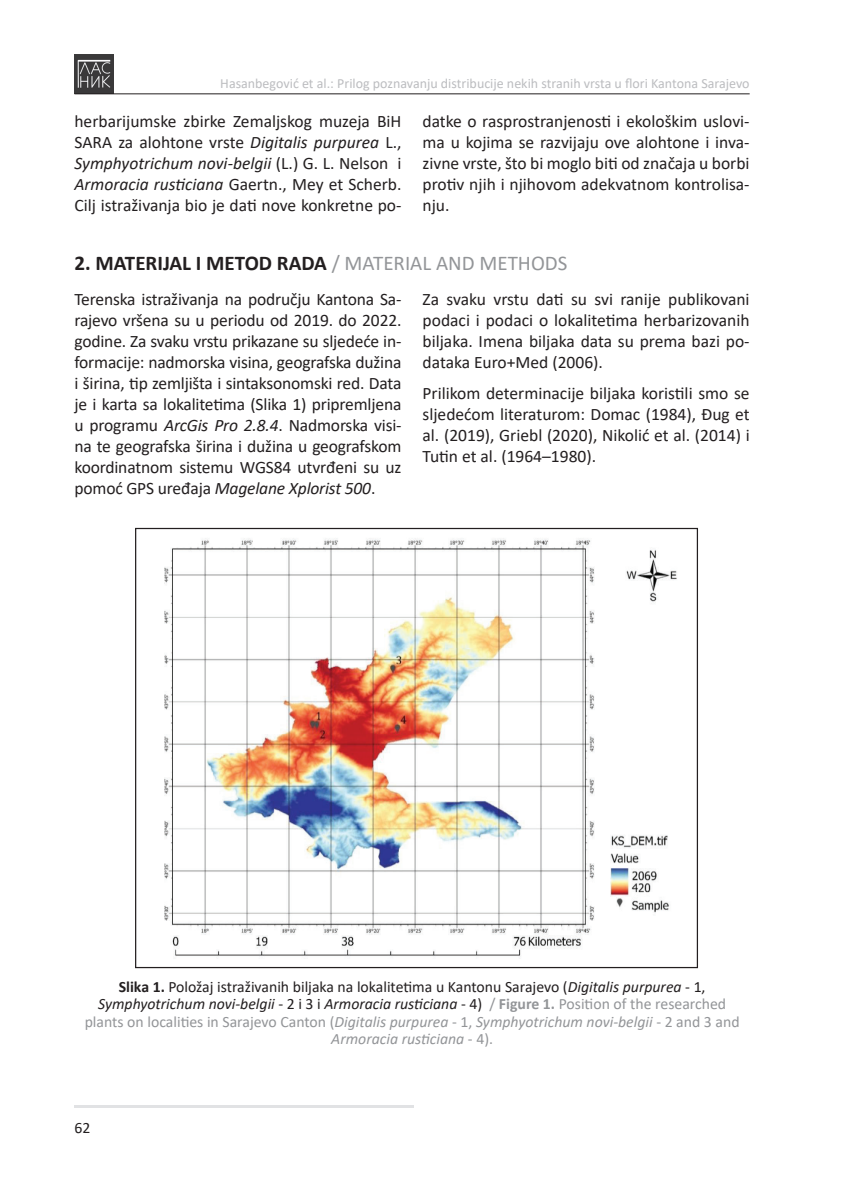
<style>
.page{position:relative;width:844px;height:1191px;background:#fff}
.page>*{position:absolute;margin:0;border:0;box-sizing:border-box;transform-origin:0 0}
.t1{font:700 21px "Calibri";color:#231f20}
.t2{font:17.5px/21px "Calibri";color:#231f20;text-align:justify}
.t3{font:15.75px/17.5px "Calibri";color:#939598;text-align:center}
.t4{font:15.75px "Calibri";color:#231f20}
.t5{font:14px "Calibri";color:#bcbdc0}
.t6{font:12.95px/15px "Times New Roman";color:#231f20}
.s1{font-style:italic}
.s2{font-weight:400;color:#939598}
.s3{font-weight:700;color:#231f20}
.s4{color:#231f20}
.s5{font-style:italic;color:#231f20}
.s6{font-weight:700}
</style>
<div class="page">
<img style="left:74px;top:55px;width:39px;height:38px">
<hr style="left:74px;top:1105px;width:340px;height:2px;background:#e1e2e4">
<hr style="left:74px;top:93px;width:675px;height:1px;background:#231f20">
<img style="left:164px;top:538px;width:513px;height:421px">
<p class="t5" style="left:220px;top:73px;width:530px">Hasanbegović et al.: Prilog poznavanju distribucije nekih stranih vrsta u flori Kantona Sarajevo</p>
<p class="t2" style="left:74px;top:110px;width:328px">herbarijumske zbirke Zemaljskog muzeja BiH SARA za alohtone vrste <span class="s1">Digitalis purpurea</span> L., <span class="s1">Symphyotrichum novi-belgii</span> (L.) G. L. Nelson i <span class="s1">Armoracia rusticiana</span> Gaertn., Mey et Scherb.<br>Cilj istraživanja bio je dati nove konkretne po-</p>
<p class="t2" style="left:422px;top:110px;width:328px">datke o rasprostranjenosti i ekološkim uslovi&shy;ma u kojima se razvijaju ove alohtone i inva&shy;zivne vrste, što bi moglo biti od značaja u borbi protiv njih i njihovom adekvatnom kontrolisa&shy;nju.</p>
<p class="t1" style="left:74px;top:248px;width:494px">2. MATERIJAL I METOD RADA <span class="s2">/ MATERIAL AND METHODS</span></p>
<p class="t2" style="left:74px;top:289px;width:328px">Terenska istraživanja na području Kantona Sa&shy;rajevo vršena su u periodu od 2019. do 2022. godine. Za svaku vrstu prikazane su sljedeće in&shy;formacije: nadmorska visina, geografska dužina i širina, tip zemljišta i sintaksonomski red. Data je i karta sa lokalitetima (Slika 1) pripremljena u programu <span class="s1">ArcGis Pro 2.8.4</span>. Nadmorska visi&shy;na te geografska širina i dužina u geografskom koordinatnom sistemu WGS84 utvrđeni su uz pomoć GPS uređaja <span class="s1">Magelane Xplorist 500</span>.</p>
<p class="t2" style="left:422px;top:289px;width:328px">Za svaku vrstu dati su svi ranije publikovani podaci i podaci o lokalitetima herbarizovanih biljaka. Imena biljaka data su prema bazi po&shy;dataka Euro+Med (2006).</p>
<p class="t2" style="left:422px;top:382px;width:328px">Prilikom determinacije biljaka koristili smo se sljedećom literaturom: Domac (1984), Đug et al. (2019), Griebl (2020), Nikolić et al. (2014) i Tutin et al. (1964–1980).</p>
<p class="t3" style="left:85px;top:977px;width:656px"><span class="s3">Slika 1.</span> <span class="s4">Položaj istraživanih biljaka na lokalitetima u Kantonu Sarajevo (</span><span class="s5">Digitalis purpurea</span> <span class="s4">- 1, </span><span class="s5">Symphyotrichum novi-belgii</span> <span class="s4">- 2 i 3 i</span> <span class="s5">Armoracia rusticiana</span> <span class="s4">- 4)</span> / <span class="s6">Figure 1.</span> Position of the researched plants on localities in Sarajevo Canton (<span class="s1">Digitalis purpurea</span> - 1, <span class="s1">Symphyotrichum novi-belgii</span> - 2 and 3 and <span class="s1">Armoracia rusticiana</span> - 4).</p>
<p class="t6" style="left:158px;top:984px;width:505px"><span class="s6">Slika 1.</span> Položaj istraživanih biljaka na lokalitetima u Kantonu Sarajevo (<span class="s1">Digitalis purpurea –</span> 1,<br><span class="s1">Symphyotrichum novi belgii</span> – 2 i 3 i <span class="s1">Armoracia rusticiana</span> – 4) / <span class="s6">Figure 1:</span> Position of the researched plants on localities in Sarajevo Canton (<span class="s1">Digitalis purpurea –</span> 1, <span class="s1">Symphyotrichum novi</span></p>
<p class="t4" style="left:74px;top:1117px;width:17px">62</p>
</div>
